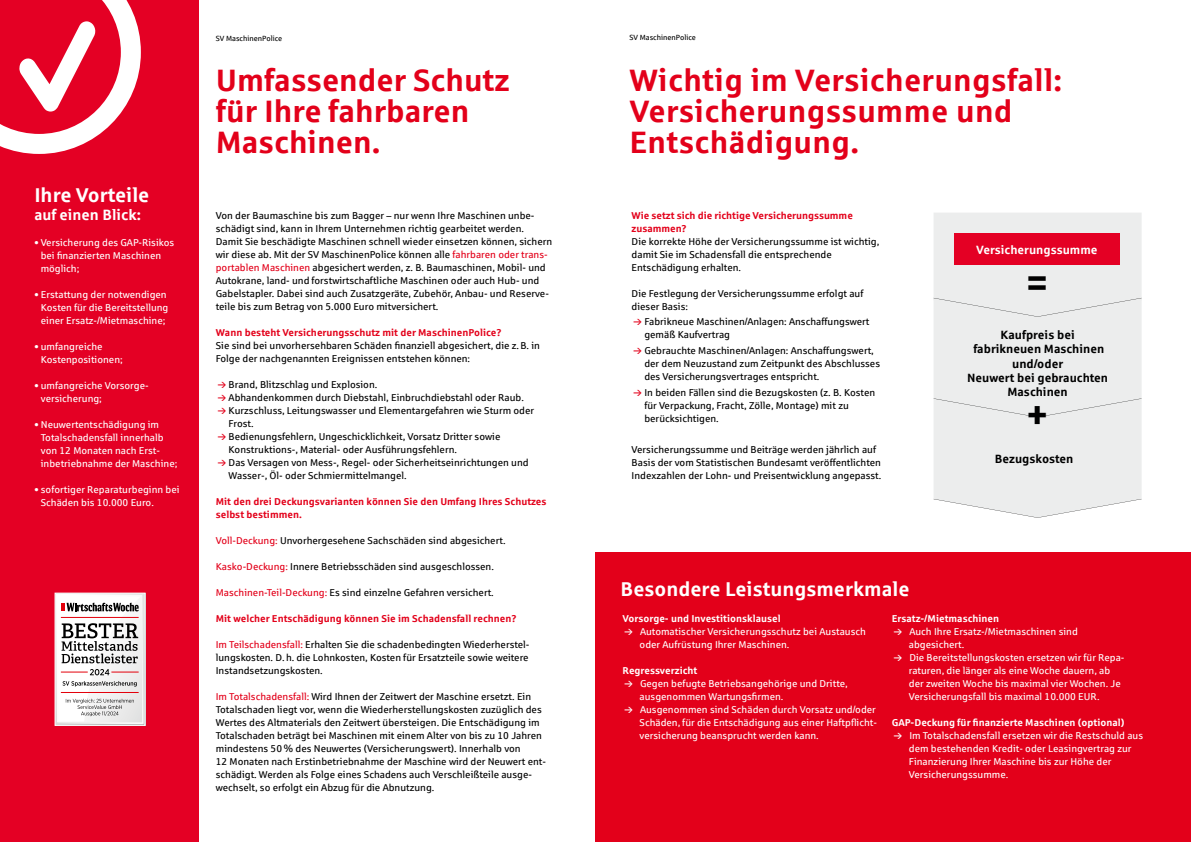
<style>
.page{position:relative;width:1191px;height:842px;background:#fff}
.page>*{position:absolute;margin:0;border:0;box-sizing:border-box;transform-origin:0 0}
.t1{font:36px "Sparkasse Head";color:#000}
.t2{font:700 36px "Sparkasse Rg";color:#000}
.t3{font:700 31px/31px "Sparkasse Rg";letter-spacing:.01em;color:#e3001a}
.t4{font:700 20px "Sparkasse Rg";color:#fff}
.t5{font:700 15px "Sparkasse Rg";color:#fff}
.t6{font:700 12px/14.4px "Sparkasse Rg";color:#000;text-align:center}
.t7{font:700 12px "Sparkasse Rg";color:#fff}
.t8{font:10px/13px "Sparkasse Rg";color:#000}
.t9{font:10px/13px "Sparkasse Rg";color:#fff}
.t10{font:700 10px/13px "Sparkasse Rg";color:#e3001a}
.t11{font:700 10px "Sparkasse Rg";color:#fff}
.t12{font:7.5px "Sparkasse Rg";color:#000}
.s1{color:#e3001a}
</style>
<div class="page">
<div style="left:0;top:0;width:199px;height:842px;background:#e40024"></div>
<svg style="left:58px;top:596px;width:84px;height:126px;background:#d0cacb"></svg>
<div style="left:55px;top:593px;width:90px;height:133px;border:1px solid #fff"></div>
<div style="left:595px;top:553px;width:596px;height:289px;background:#e3001a"></div>
<div style="left:933px;top:213px;width:208px;height:305px;background:#eceded"></div>
<div style="left:954px;top:233px;width:165px;height:32px;background:#e40024"></div>
<svg style="left:0;top:0;width:141px;height:154px"></svg>
<h3 class="t4" style="left:34px;top:182px;width:117px">Ihre Vorteile</h3>
<h3 class="t5" style="left:34px;top:205px;width:108px">auf einen Blick:</h3>
<p class="t9" style="left:41px;top:235px;width:135px;text-indent:-6px">• Versicherung des GAP-Risikos bei finanzierten Maschinen möglich;</p>
<p class="t9" style="left:41px;top:287px;width:129px;text-indent:-7px">• Erstattung der notwendigen<br>Kosten für die Bereitstellung einer Ersatz-/Mietmaschine;</p>
<p class="t9" style="left:41px;top:339px;width:83px;text-indent:-7px">• umfangreiche<br>Kostenpositionen;</p>
<p class="t9" style="left:41px;top:378px;width:109px;text-indent:-7px">• umfangreiche Vorsorge&shy;versicherung;</p>
<p class="t9" style="left:41px;top:417px;width:138px;text-indent:-7px">• Neuwertentschädigung im<br>Totalschadensfall innerhalb von 12 Monaten nach Erst&shy;inbetriebnahme der Maschine;</p>
<p class="t9" style="left:41px;top:482px;width:140px;text-indent:-7px">• sofortiger Reparaturbeginn bei<br>Schäden bis 10.000 Euro.</p>
<p class="t12" style="left:216px;top:34px;width:68px">SV MaschinenPolice</p>
<h2 class="t3" style="left:216px;top:64px;width:295px">Umfassender Schutz für Ihre fahrbaren<br>Maschinen.</h2>
<p class="t8" style="left:216px;top:208px;width:338px">Von der Baumaschine bis zum Bagger – nur wenn Ihre Maschinen unbe&shy;schädigt sind, kann in Ihrem Unternehmen richtig gearbeitet werden.<br>Damit Sie beschädigte Maschinen schnell wieder einsetzen können, sichern wir diese ab. Mit der SV MaschinenPolice können alle <span class="s1">fahrbaren oder trans&shy;portablen Maschinen</span> abgesichert werden, z. B. Baumaschinen, Mobil- und Autokrane, land- und forstwirtschaftliche Maschinen oder auch Hub- und Gabelstapler. Dabei sind auch Zusatzgeräte, Zubehör, Anbau- und Reserve&shy;teile bis zum Betrag von 5.000 Euro mitversichert.</p>
<p class="t10" style="left:216px;top:325px;width:287px">Wann besteht Versicherungsschutz mit der MaschinenPolice?</p>
<p class="t8" style="left:216px;top:338px;width:326px">Sie sind bei unvorhersehbaren Schäden finanziell abgesichert, die z.B. in<br>Folge der nachgenannten Ereignissen entstehen können:</p>
<p class="t8" style="left:228px;top:377px;width:307px">Brand, Blitzschlag und Explosion.<br>Abhandenkommen durch Diebstahl, Einbruchdiebstahl oder Raub.<br>Kurzschluss, Leitungswasser und Elementargefahren wie Sturm oder Frost.<br>Bedienungsfehlern, Ungeschicklichkeit, Vorsatz Dritter sowie Konstruktions-, Material- oder Ausführungsfehlern.<br>Das Versagen von Mess-, Regel- oder Sicherheitseinrichtungen und Wasser-, Öl- oder Schmiermittelmangel.</p>
<p class="t10" style="left:216px;top:494px;width:332px">Mit den drei Deckungsvarianten können Sie den Umfang Ihres Schutzes selbst bestimmen.</p>
<p class="t8" style="left:216px;top:533px;width:291px"><span class="s1">Voll-Deckung:</span> Unvorhergesehene Sachschäden sind abgesichert.</p>
<p class="t8" style="left:216px;top:559px;width:279px"><span class="s1">Kasko-Deckung:</span> Innere Betriebsschäden sind ausgeschlossen.</p>
<p class="t8" style="left:216px;top:585px;width:279px"><span class="s1">Maschinen-Teil-Deckung:</span> Es sind einzelne Gefahren versichert.</p>
<p class="t10" style="left:216px;top:611px;width:302px">Mit welcher Entschädigung können Sie im Schadensfall rechnen?</p>
<p class="t8" style="left:216px;top:637px;width:315px;text-align:justify"><span class="s1">Im Teilschadensfall:</span> Erhalten Sie die schadenbedingten Wiederherstel&shy;lungskosten. D.h. die Lohnkosten, Kosten für Ersatzteile sowie weitere Instandsetzungskosten.</p>
<p class="t8" style="left:216px;top:689px;width:332px"><span class="s1">Im Totalschadensfall:</span> Wird Ihnen der Zeitwert der Maschine ersetzt. Ein Totalschaden liegt vor, wenn die Wiederherstellungskosten zuzüglich des Wertes des Altmaterials den Zeitwert übersteigen. Die Entschädigung im Totalschaden beträgt bei Maschinen mit einem Alter von bis zu 10 Jahren mindestens 50% des Neuwertes (Versicherungswert). Innerhalb von<br>12 Monaten nach Erstinbetriebnahme der Maschine wird der Neuwert ent&shy;schädigt. Werden als Folge eines Schadens auch Verschleißteile ausge&shy;wechselt, so erfolgt ein Abzug für die Abnutzung.</p>
<p class="t12" style="left:629px;top:32px;width:68px">SV MaschinenPolice</p>
<h2 class="t3" style="left:629px;top:64px;width:434px">Wichtig im Versicherungsfall:<br>Versicherungssumme und<br>Entschädigung.</h2>
<p class="t10" style="left:631px;top:208px;width:223px">Wie setzt sich die richtige Versicherungssumme zusammen?</p>
<p class="t8" style="left:631px;top:234px;width:249px">Die korrekte Höhe der Versicherungssumme ist wichtig, damit Sie im Schadensfall die entsprechende<br>Entschädigung erhalten.</p>
<p class="t8" style="left:631px;top:286px;width:233px">Die Festlegung der Versicherungssumme erfolgt auf dieser Basis:</p>
<p class="t8" style="left:644px;top:315px;width:227px">Fabrikneue Maschinen/Anlagen: Anschaffungswert gemäß Kaufvertrag</p>
<p class="t8" style="left:644px;top:344px;width:237px">Gebrauchte Maschinen/Anlagen: Anschaffungswert, der dem Neuzustand zum Zeitpunkt des Abschlusses des Versicherungsvertrages entspricht.</p>
<p class="t8" style="left:644px;top:386px;width:232px">In beiden Fällen sind die Bezugskosten (z. B. Kosten für Verpackung, Fracht, Zölle, Montage) mit zu berücksichtigen.</p>
<p class="t8" style="left:631px;top:442px;width:251px">Versicherungssumme und Beiträge werden jährlich auf<br>Basis der vom Statistischen Bundesamt veröffentlichten<br>Indexzahlen der Lohn- und Preisentwicklung angepasst.</p>
<h3 class="t4" style="left:620px;top:576px;width:290px">Besondere Leistungsmerkmale</h3>
<p class="t7" style="left:976px;top:242px;width:123px">Versicherungssumme</p>
<h1 class="t2" style="left:1027px;top:261px;width:22px">=</h1>
<p class="t6" style="left:967px;top:327px;width:143px">Kaufpreis bei fabrikneuen Maschinen und/oder<br>Neuwert bei gebrauchten<br>Maschinen</p>
<h1 class="t1" style="left:1027px;top:392px;width:21px">+</h1>
<p class="t6" style="left:994px;top:451px;width:80px">Bezugskosten</p>
<p class="t11" style="left:622px;top:612px;width:160px">Vorsorge- und Investitionsklausel</p>
<p class="t9" style="left:639px;top:624px;width:228px">Automatischer Versicherungsschutz bei Austausch oder Aufrüstung Ihrer Maschinen.</p>
<p class="t11" style="left:622px;top:664px;width:76px">Regressverzicht</p>
<p class="t9" style="left:639px;top:676px;width:239px">Gegen befugte Betriebsangehörige und Dritte, ausgenommen Wartungsfirmen.<br>Ausgenommen sind Schäden durch Vorsatz und/oder Schäden, für die Entschädigung aus einer Haftpflicht&shy;versicherung beansprucht werden kann.</p>
<p class="t11" style="left:892px;top:612px;width:109px">Ersatz-/Mietmaschinen</p>
<p class="t9" style="left:909px;top:624px;width:217px">Auch Ihre Ersatz-/Mietmaschinen sind abgesichert.<br>Die Bereitstellungskosten ersetzen wir für Repa&shy;raturen, die länger als eine Woche dauern, ab der zweiten Woche bis maximal vier Wochen. Je Versicherungsfall bis maximal 10.000 EUR.</p>
<p class="t11" style="left:892px;top:716px;width:234px">GAP-Deckung für finanzierte Maschinen (optional)</p>
<p class="t9" style="left:909px;top:728px;width:236px">Im Totalschadensfall ersetzen wir die Restschuld aus dem bestehenden Kredit- oder Leasingvertrag zur Finanzierung Ihrer Maschine bis zur Höhe der Versicherungssumme.</p>
</div>
